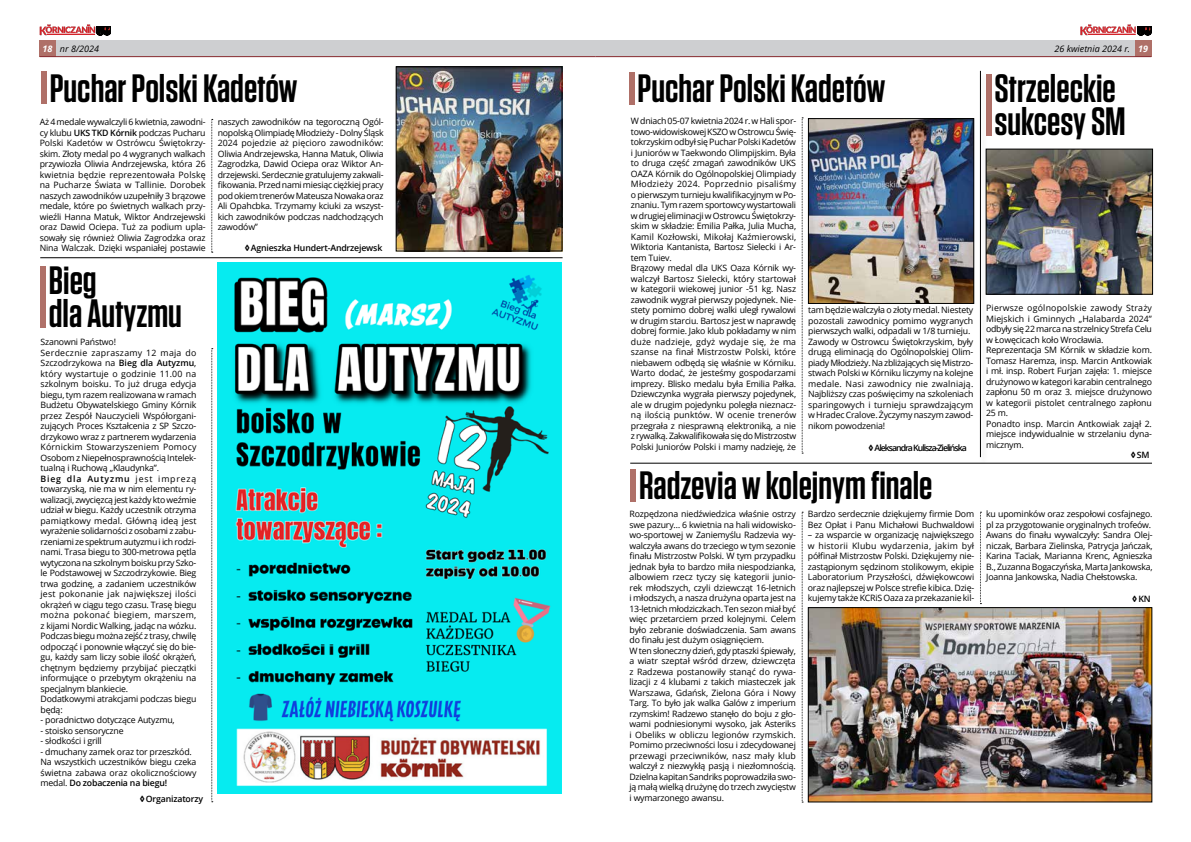
<style>
.page{position:relative;width:1191px;height:842px;background:#fff}
.page>*{position:absolute;margin:0;border:0;box-sizing:border-box;transform-origin:0 0}
.t1{font:600 39.5px/33px "Tungsten";color:#000}
.t2{font:italic 9px "Open Sans";color:#000}
.t3{font:8.8px/10.5px "Open Sans";letter-spacing:-.02em;color:#000}
.t4{font:600 8.8px "Open Sans";letter-spacing:-.02em;color:#000}
.t5{font:600 8.8px "Open Sans";letter-spacing:-.115em;color:#000}
.s1{font-weight:700;color:#fff}
.s2{font-weight:600}
.s3{font-weight:800}
</style>
<div class="page">
<div style="left:630px;top:469px;width:6px;height:32px;background:#af7068"></div>
<img style="left:810px;top:609px;width:340px;height:191px">
<div style="left:808px;top:607px;width:344px;height:195px;border:1px solid #000"></div>
<hr style="left:630px;top:463px;width:522px;height:1px;background:#000">
<div style="left:985px;top:75px;width:6px;height:61px;background:#af7068"></div>
<img style="left:988px;top:151px;width:162px;height:141px">
<div style="left:985px;top:149px;width:167px;height:145px;border:1px solid #000"></div>
<div style="left:978px;top:71px;width:10px;height:394px;background:#000;opacity:.3"></div>
<hr style="left:980px;top:71px;width:1px;height:386px;background:#000">
<svg style="left:980px;top:512px;width:1px;height:92px"></svg>
<svg style="left:802px;top:512px;width:1px;height:291px"></svg>
<svg style="left:802px;top:118px;width:1px;height:336px"></svg>
<div style="left:55px;top:40px;width:540px;height:17px;background:#cecfd1"></div>
<div style="left:595px;top:40px;width:547px;height:17px;background:#cecfd1"></div>
<div style="left:40px;top:40px;width:16px;height:17px;background:#af7068"></div>
<div style="left:1135px;top:40px;width:16px;height:17px;background:#af7068"></div>
<hr style="left:595px;top:56px;width:556px;height:1px;background:#892b30">
<hr style="left:40px;top:56px;width:555px;height:1px;background:#892b30">
<svg style="left:1080px;top:24px;width:71px;height:11px"></svg>
<svg style="left:40px;top:24px;width:71px;height:11px"></svg>
<svg style="left:211px;top:348px;width:2px;height:454px"></svg>
<div style="left:40px;top:267px;width:6px;height:61px;background:#af7068"></div>
<img style="left:218px;top:262px;width:344px;height:532px">
<hr style="left:40px;top:257px;width:522px;height:1px;background:#000">
<img style="left:398px;top:68px;width:162px;height:181px">
<div style="left:396px;top:66px;width:166px;height:185px;border:1px solid #000"></div>
<div style="left:41px;top:72px;width:6px;height:32px;background:#af7068"></div>
<svg style="left:211px;top:119px;width:2px;height:134px"></svg>
<div style="left:629px;top:72px;width:5px;height:33px;background:#af7068"></div>
<img style="left:810px;top:120px;width:162px;height:182px">
<div style="left:808px;top:118px;width:166px;height:186px;border:1px solid #000"></div>
<p class="t2" style="left:43px;top:43px;width:58px"><span class="s1">18</span> nr 8/2024</p>
<p class="t2" style="left:1054px;top:43px;width:95px">26 kwietnia 2024 r. <span class="s1">19</span></p>
<h1 class="t1" style="left:50px;top:72px;width:249px">Puchar Polski Kadetów</h1>
<p class="t3" style="left:40px;top:116px;width:167px;text-align:justify">Aż 4 medale wywalczyli 6 kwietnia, zawodni&shy;cy klubu <span class="s2">UKS TKD Kórnik</span> podczas Pucharu Polski Kadetów w Ostrówcu Świętokrzy&shy;skim. Złoty medal po 4 wygranych walkach przywiozła Oliwia Andrzejewska, która 26 kwietnia będzie reprezentowała Polskę na Pucharze Świata w Tallinie. Dorobek naszych zawodników uzupełniły 3 brązowe medale, które po świetnych walkach przy&shy;wieźli Hanna Matuk, Wiktor Andrzejewski oraz Dawid Ociepa. Tuż za podium upla&shy;sowały się również Oliwia Zagrodzka oraz Nina Walczak. Dzięki wspaniałej postawie</p>
<p class="t3" style="left:218px;top:116px;width:167px;text-align:justify">naszych zawodników na tegoroczną Ogól&shy;nopolską Olimpiadę Młodzieży - Dolny Śląsk 2024 pojedzie aż pięcioro zawodników:<br>Oliwia Andrzejewska, Hanna Matuk, Oliwia Zagrodzka, Dawid Ociepa oraz Wiktor An&shy;drzejewski. Serdecznie gratulujemy zakwali&shy;fikowania. Przed nami miesiąc ciężkiej pracy pod okiem trenerów Mateusza Nowaka oraz Ali Opahcbka. Trzymamy kciuki za wszyst&shy;kich zawodników podczas nadchodzących zawodów”</p>
<p class="t4" style="left:245px;top:241px;width:139px"><span class="s3">◊</span>Agnieszka Hundert-Andrzejewsk</p>
<h1 class="t1" style="left:49px;top:265px;width:135px">Bieg<br>dla Autyzmu</h1>
<p class="t3" style="left:41px;top:336px;width:157px">Szanowni Państwo!<br>Serdecznie zapraszamy 12 maja do Szczodrzykowa na <span class="s2">Bieg dla Autyzmu</span>, który wystartuje o godzinie 11.00 na szkolnym boisku. To już druga edycja biegu, tym razem realizowana w ramach Budżetu Obywatelskiego Gminy Kórnik przez Zespół Nauczycieli Współorgani&shy;zujących Proces Kształcenia z SP Szczo&shy;drzykowo wraz z partnerem wydarzenia Kórnickim Stowarzyszeniem Pomocy Osobom z Niepełnosprawnością Intelek&shy;tualną i Ruchową „Klaudynka”.<br><span class="s2">Bieg dla Autyzmu</span> jest imprezą towarzyską, nie ma w nim elementu ry&shy;walizacji, zwycięzcą jest każdy kto weź mie udział w biegu. Każdy uczestnik otrzyma pamiątkowy medal. Główną ideą jest wyrażenie solidarności z osobami z zabu&shy;rzeniami ze spektrum autyzmu i ich rodzi&shy;nami. Trasa biegu to 300-metrowa pętla wytyczona na szkolnym boisku przy Szko&shy;le Podstawowej w Szczodrzykowie. Bieg trwa godzinę, a zadaniem uczestników jest pokonanie jak największej ilości okrążeń w ciągu tego czasu. Trasę biegu można pokonać biegiem, marszem, z kijami Nordic Walking, jadąc na wózku.<br>Podczas biegu można zejść z trasy, chwilę odpocząć i ponownie włączyć się do bie&shy;gu, każdy sam liczy sobie ilość okrążeń, chętnym będziemy przybijać pieczątki informujące o przebytym okrążeniu na specjalnym blankiecie.<br>Dodatkowymi atrakcjami podczas biegu będą:</p>
<p class="t3" style="left:41px;top:714px;width:136px">- poradnictwo dotyczące Autyzmu,</p>
<p class="t3" style="left:41px;top:725px;width:85px">- stoisko sensoryczne</p>
<p class="t3" style="left:41px;top:735px;width:63px">- słodkości i grill</p>
<p class="t3" style="left:41px;top:746px;width:157px">- dmuchany zamek oraz tor przeszkód.<br>Na wszystkich uczestników biegu czeka świetna zabawa oraz okolicznościowy medal. <span class="s2">Do zobaczenia na biegu!</span></p>
<p class="t4" style="left:140px;top:792px;width:65px"><span class="s3">◊</span>Organizatorzy</p>
<h1 class="t1" style="left:637px;top:73px;width:249px">Puchar Polski Kadetów</h1>
<p class="t3" style="left:631px;top:116px;width:167px">W dniach 05-07 kwietnia 2024 r. w Hali spor&shy;towo-widowiskowej KSZO w Ostrowcu Świę&shy;tokrzyskim odbył się Puchar Polski Kadetów i Juniorów w Taekwondo Olimpijskim. Była to druga część zmagań zawodników UKS OAZA Kórnik do Ogólnopolskiej Olimpiady Młodzieży 2024. Poprzednio pisaliśmy o pierwszym turnieju kwalifikacyjnym w Po&shy;znaniu. Tym razem sportowcy wystartowali w drugiej eliminacji w Ostrowcu Świętokrzy&shy;skim w składzie: Emilia Pałka, Julia Mucha, Kamil Kozłowski, Mikołaj Kaźmierowski, Wiktoria Kantanista, Bartosz Sielecki i Ar&shy;tem Tuiev.<br>Brązowy medal dla UKS Oaza Kórnik wy&shy;walczył Bartosz Sielecki, który startował w kategorii wiekowej junior -51 kg. Nasz zawodnik wygrał pierwszy pojedynek. Nie&shy;stety pomimo dobrej walki uległ rywalowi w drugim starciu. Bartosz jest w naprawdę dobrej formie. Jako klub pokładamy w nim duże nadzieje, gdyż wydaje się, że ma szanse na finał Mistrzostw Polski, które niebawem odbędą się właśnie w Kórniku.<br>Warto dodać, że jesteśmy gospodarzami imprezy. Blisko medalu była Emilia Pałka.<br>Dziewczynka wygrała pierwszy pojedynek, ale w drugim pojedynku poległa nieznacz&shy;ną ilością punktów. W ocenie trenerów przegrała z niesprawną elektroniką, a nie z rywalką. Zakwalifikowała się do Mistrzostw Polski Juniorów Polski i mamy nadzieję, że</p>
<p class="t3" style="left:808px;top:305px;width:167px">tam będzie walczyła o złoty medal. Niestety pozostali zawodnicy pomimo wygranych pierwszych walki, odpadali w 1/8 turnieju.<br>Zawody w Ostrowcu Świętokrzyskim, były drugą eliminacją do Ogólnopolskiej Olim&shy;piady Młodzieży. Na zbliżających się Mistrzo&shy;stwach Polski w Kórniku liczymy na kolejne medale. Nasi zawodnicy nie zwalniają.<br>Najbliższy czas poświęcimy na szkoleniach sparingowych i turnieju sprawdzającym w Hradec Cralove. Życzymy naszym zawod&shy;nikom powodzenia!</p>
<p class="t5" style="left:868px;top:442px;width:100px"><span class="s3">◊</span> Aleksandra Kulisza-Zielińska</p>
<h1 class="t1" style="left:639px;top:470px;width:295px">Radzevia w kolejnym finale</h1>
<p class="t3" style="left:629px;top:508px;width:168px">Rozpędzona niedźwiedzica właśnie ostrzy swe pazury… 6 kwietnia na hali widowisko&shy;wo-sportowej w Zaniemyślu Radzevia wy&shy;walczyła awans do trzeciego w tym sezonie finału Mistrzostw Polski. W tym przypadku jednak była to bardzo miła niespodzianka, albowiem rzecz tyczy się kategorii junio&shy;rek młodszych, czyli dziewcząt 16-letnich i młodszych, a nasza drużyna oparta jest na 13-letnich młodziczkach. Ten sezon miał być więc przetarciem przed kolejnymi. Celem było zebranie doświadczenia. Sam awans do finału jest dużym osiągnięciem.<br>W ten słoneczny dzień, gdy ptaszki śpiewały, a wiatr szeptał wśród drzew, dziewczęta z Radzewa postanowiły stanąć do rywa&shy;lizacji z 4 klubami z takich miasteczek jak Warszawa, Gdańsk, Zielona Góra i Nowy Targ. To było jak walka Galów z imperium rzymskim! Radzewo stanęło do boju z gło&shy;wami podniesionymi wysoko, jak Asteriks i Obeliks w obliczu legionów rzymskich.<br>Pomimo przeciwności losu i zdecydowanej przewagi przeciwników, nasz mały klub walczył z niezwykłą pasją i niezłomnością.<br>Dzielna kapitan Sandriks poprowadziła swo&shy;ją małą wielką drużynę do trzech zwycięstw i wymarzonego awansu.</p>
<p class="t3" style="left:808px;top:508px;width:168px">Bardzo serdecznie dziękujemy firmie Dom<br>Bez Opłat i Panu Michałowi Buchwaldowi</p>
<p class="t3" style="left:808px;top:529px;width:168px;text-align:justify">– za wsparcie w organizację największego w historii Klubu wydarzenia, jakim był półfinał Mistrzostw Polski. Dziękujemy nie&shy;zastąpionym sędzinom stolikowym, ekipie Laboratorium Przyszłości, dźwiękowcowi oraz najlepszej w Polsce strefie kibica. Dzię&shy;kujemy także KCRiS Oaza za przekazanie kil-</p>
<h1 class="t1" style="left:994px;top:73px;width:133px">Strzeleckie sukcesy SM</h1>
<p class="t3" style="left:986px;top:303px;width:167px">Pierwsze ogólnopolskie zawody Straży Miejskich i Gminnych „Halabarda 2024” odbyły się 22 marca na strzelnicy Strefa Celu w Łowęcicach koło Wrocławia.<br>Reprezentacja SM Kórnik w składzie kom.<br>Tomasz Haremza, insp. Marcin Antkowiak i mł. insp. Robert Furjan zajęła: 1. miejsce drużynowo w kategori karabin centralnego zapłonu 50 m oraz 3. miejsce drużynowo w kategorii pistolet centralnego zapłonu 25 m.<br>Ponadto insp. Marcin Antkowiak zajął 2. miejsce indywidualnie w strzelaniu dyna&shy;micznym.</p>
<p class="t4" style="left:1130px;top:449px;width:20px"><span class="s3">◊</span>SM</p>
<p class="t3" style="left:986px;top:508px;width:168px">ku upominków oraz zespołowi cosfajnego. pl za przygotowanie oryginalnych trofeów.<br>Awans do finału wywalczyły: Sandra Olej&shy;niczak, Barbara Zielinska, Patrycja Jańczak, Karina Taciak, Marianna Krenc, Agnieszka B., Zuzanna Bogaczyńska, Marta Jankowska, Joanna Jankowska, Nadia Chełstowska.</p>
<p class="t4" style="left:1132px;top:593px;width:20px"><span class="s3">◊</span>KN</p>
</div>
